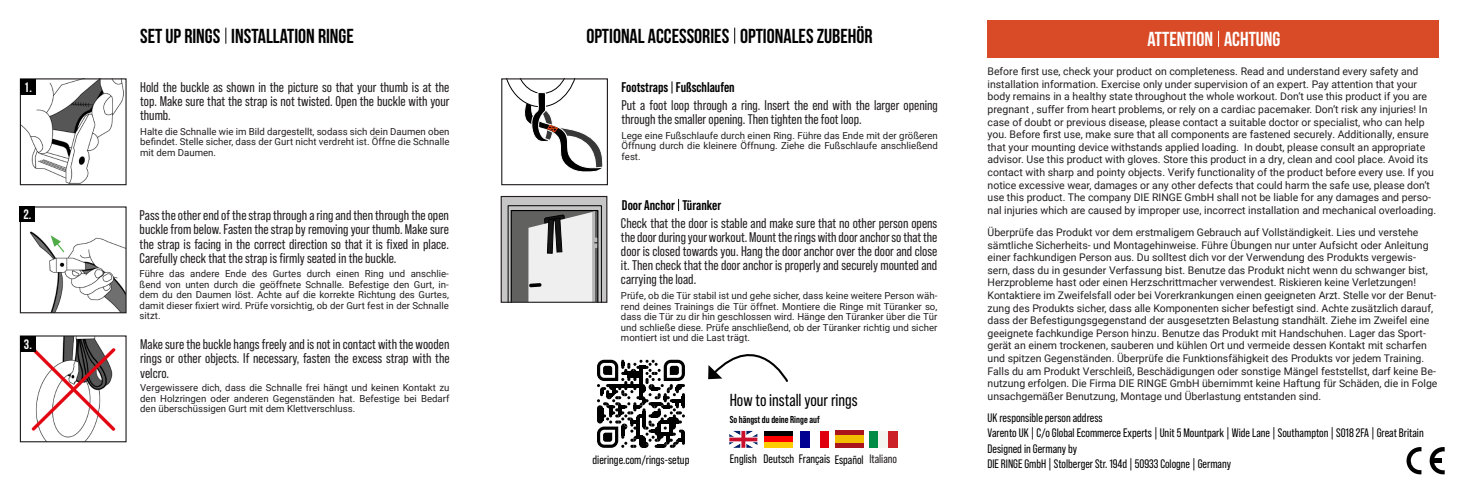
<style>
.page{position:relative;width:1459px;height:487px;background:#fff}
.page>*{position:absolute;margin:0;border:0;box-sizing:border-box;transform-origin:0 0}
.t1{font:20.3px "Bebas Neue";color:#000001}
.t2{font:20.3px "Bebas Neue";color:#fff}
.t3{font:17.32px "Bebas Neue Pro";color:#000001}
.t4{font:14px/14px "Bebas Neue Pro";color:#231f20;text-align:justify}
.t5{font:700 14px "Bebas Neue Pro";color:#000001}
.t6{font:13.65px "Bebas Neue";color:#fff}
.t7{font:12.25px/14.7px "Bebas Neue Pro";color:#000001}
.t8{font:12.25px "Bebas Neue Pro";color:#231f20}
.t9{font:10.5px/12.6px "Roboto";color:#231f20}
.t10{font:700 10.15px "Bebas Neue Pro";color:#000001}
.t11{font:9.62px/10.5px "Roboto";color:#231f20;text-align:justify}
</style>
<div class="page">
<img style="left:22px;top:80px;width:102px;height:103px">
<div style="left:20px;top:78px;width:107px;height:107px;border:1px solid #231f20"></div>
<div style="left:20px;top:79px;width:15px;height:15px;background:#000001"></div>
<div style="left:501px;top:196px;width:105px;height:106px;background:#c7c6c6"></div>
<svg style="left:507px;top:205px;width:95px;height:95px;background:#ababab"></svg>
<div style="left:500px;top:196px;width:107px;height:106px;border:1px solid #231f20"></div>
<img style="left:22px;top:337px;width:94px;height:103px">
<div style="left:20px;top:335px;width:107px;height:107px;border:1px solid #231f20"></div>
<div style="left:20px;top:335px;width:15px;height:16px;background:#000001"></div>
<img style="left:22px;top:221px;width:103px;height:90px">
<div style="left:20px;top:206px;width:107px;height:107px;border:1px solid #231f20"></div>
<div style="left:20px;top:206px;width:15px;height:15px;background:#000001"></div>
<svg style="left:51px;top:235px;width:14px;height:18px"></svg>
<svg style="left:225px;top:28px;width:1px;height:15px"></svg>
<svg style="left:734px;top:28px;width:1px;height:15px"></svg>
<svg style="left:506px;top:80px;width:97px;height:92px"></svg>
<div style="left:501px;top:78px;width:107px;height:107px;border:1px solid #231f20"></div>
<div style="left:987px;top:20px;width:452px;height:38px;background:#d84b26"></div>
<svg style="left:1218px;top:31px;width:1px;height:15px"></svg>
<svg style="left:1406px;top:447px;width:15px;height:27px"></svg>
<svg style="left:1429px;top:447px;width:15px;height:27px"></svg>
<svg style="left:597px;top:359px;width:88px;height:88px"></svg>
<svg style="left:708px;top:354px;width:80px;height:28px"></svg>
<div style="left:800px;top:430px;width:10px;height:17px;background:#000091"></div>
<div style="left:819px;top:430px;width:9px;height:17px;background:#e1000f"></div>
<div style="left:869px;top:430px;width:9px;height:17px;background:#008c45"></div>
<div style="left:888px;top:430px;width:9px;height:17px;background:#cd212a"></div>
<div style="left:878px;top:430px;width:10px;height:17px;background:#f4f5f0"></div>
<hr style="left:835px;top:430px;width:28px;height:4px;background:#aa151b">
<div style="left:835px;top:434px;width:28px;height:9px;background:#f1bf00"></div>
<hr style="left:835px;top:443px;width:28px;height:4px;background:#aa151b">
<div style="left:765px;top:430px;width:28px;height:6px;background:#000"></div>
<div style="left:765px;top:436px;width:28px;height:5px;background:#f00"></div>
<div style="left:765px;top:441px;width:28px;height:6px;background:#fc0"></div>
<svg style="left:729px;top:430px;width:28px;height:17px"></svg>
<p class="t1" style="left:140px;top:24px;width:82px">SET UP RINGS</p>
<p class="t1" style="left:231px;top:24px;width:124px">INSTALLATION RINGE</p>
<p class="t1" style="left:586px;top:24px;width:144px">OPTIONAL ACCESSORIES</p>
<p class="t1" style="left:740px;top:24px;width:134px">OPTIONALES ZUBEHÖR</p>
<p class="t6" style="left:24px;top:79px;width:9px">1.</p>
<p class="t4" style="left:140px;top:80px;width:311px">Hold the buckle as shown in the picture so that your thumb is at the top. Make sure that the strap is not twisted. Open the buckle with your thumb.</p>
<p class="t11" style="left:140px;top:126px;width:311px">Halte die Schnalle wie im Bild dargestellt, sodass sich dein Daumen oben befindet. Stelle sicher, dass der Gurt nicht verdreht ist. Öffne die Schnalle mit dem Daumen.</p>
<p class="t6" style="left:23px;top:207px;width:9px">2.</p>
<p class="t4" style="left:140px;top:208px;width:311px">Pass the other end of the strap through a ring and then through the open buckle from below. Fasten the strap by removing your thumb. Make sure the strap is facing in the correct direction so that it is fixed in place.<br>Carefully check that the strap is firmly seated in the buckle.</p>
<p class="t11" style="left:140px;top:268px;width:311px">Führe das andere Ende des Gurtes durch einen Ring und anschlie&shy;ßend von unten durch die geöffnete Schnalle. Befestige den Gurt, in&shy;dem du den Daumen löst. Achte auf die korrekte Richtung des Gurtes, damit dieser fixiert wird. Prüfe vorsichtig, ob der Gurt fest in der Schnalle sitzt.</p>
<p class="t6" style="left:24px;top:336px;width:9px">3.</p>
<p class="t4" style="left:140px;top:337px;width:311px">Make sure the buckle hangs freely and is not in contact with the wooden rings or other objects. If necessary, fasten the excess strap with the velcro.</p>
<p class="t11" style="left:140px;top:382px;width:311px">Vergewissere dich, dass die Schnalle frei hängt und keinen Kontakt zu den Holzringen oder anderen Gegenständen hat. Befestige bei Bedarf den überschüssigen Gurt mit dem Klettverschluss.</p>
<p class="t5" style="left:621px;top:79px;width:48px">Footstraps</p>
<p class="t5" style="left:676px;top:79px;width:60px">Fußschlaufen</p>
<p class="t4" style="left:621px;top:98px;width:318px">Put a foot loop through a ring. Insert the end with the larger opening through the smaller opening. Then tighten the foot loop.</p>
<p class="t11" style="left:621px;top:130px;width:318px">Lege eine Fußschlaufe durch einen Ring. Führe das Ende mit der größeren Öffnung durch die kleinere Öffnung. Ziehe die Fußschlaufe anschließend fest.</p>
<p class="t5" style="left:622px;top:197px;width:54px">Door Anchor</p>
<p class="t5" style="left:682px;top:197px;width:40px">Türanker</p>
<p class="t4" style="left:621px;top:216px;width:318px">Check that the door is stable and make sure that no other person opens the door during your workout. Mount the rings with door anchor so that the door is closed towards you. Hang the door anchor over the door and close it. Then check that the door anchor is properly and securely mounted and carrying the load.</p>
<p class="t11" style="left:621px;top:290px;width:318px">Prüfe, ob die Tür stabil ist und gehe sicher, dass keine weitere Person wäh&shy;rend deines Trainings die Tür öffnet. Montiere die Ringe mit Türanker so, dass die Tür zu dir hin geschlossen wird. Hänge den Türanker über die Tür und schließe diese. Prüfe anschließend, ob der Türanker richtig und sicher montiert ist und die Last trägt.</p>
<p class="t3" style="left:729px;top:389px;width:130px">How to install your rings</p>
<p class="t10" style="left:729px;top:413px;width:92px">So hängst du deine Ringe auf</p>
<p class="t7" style="left:592px;top:451px;width:98px">dieringe.com/rings-setup</p>
<p class="t7" style="left:730px;top:451px;width:28px">English</p>
<p class="t7" style="left:763px;top:451px;width:102px">Deutsch Français Español</p>
<p class="t8" style="left:869px;top:451px;width:29px">Italiano</p>
<p class="t2" style="left:1147px;top:28px;width:67px">ATTENTION</p>
<p class="t2" style="left:1224px;top:28px;width:58px">ACHTUNG</p>
<p class="t9" style="left:987px;top:65px;width:450px">Before first use, check your product on completeness. Read and understand every safety and installation information. Exercise only under supervision of an expert. Pay attention that your body remains in a healthy state throughout the whole workout. Don‘t use this product if you are pregnant , suffer from heart problems, or rely on a cardiac pacemaker. Don‘t risk any injuries! In case of doubt or previous disease, please contact a suitable doctor or specialist, who can help you. Before first use, make sure that all components are fastened securely. Additionally, ensure that your mounting device withstands applied loading. In doubt, please consult an appropriate advisor. Use this product with gloves. Store this product in a dry, clean and cool place. Avoid its contact with sharp and pointy objects. Verify functionality of the product before every use. If you notice excessive wear, damages or any other defects that could harm the safe use, please don‘t use this product. The company DIE RINGE GmbH shall not be liable for any damages and perso&shy;nal injuries which are caused by improper use, incorrect installation and mechanical overloading.</p>
<p class="t9" style="left:987px;top:225px;width:451px">Überprüfe das Produkt vor dem erstmaligem Gebrauch auf Vollständigkeit. Lies und verstehe sämtliche Sicherheits- und Montagehinweise. Führe Übungen nur unter Aufsicht oder Anleitung einer fachkundigen Person aus. Du solltest dich vor der Verwendung des Produkts vergewis&shy;sern, dass du in gesunder Verfassung bist. Benutze das Produkt nicht wenn du schwanger bist, Herzprobleme hast oder einen Herzschrittmacher verwendest. Riskieren keine Verletzungen!<br>Kontaktiere im Zweifelsfall oder bei Vorerkrankungen einen geeigneten Arzt. Stelle vor der Benut&shy;zung des Produkts sicher, dass alle Komponenten sicher befestigt sind. Achte zusätzlich darauf, dass der Befestigungsgegenstand der ausgesetzten Belastung standhält. Ziehe im Zweifel eine geeignete fachkundige Person hinzu. Benutze das Produkt mit Handschuhen. Lager das Sport&shy;gerät an einem trockenen, sauberen und kühlen Ort und vermeide dessen Kontakt mit scharfen und spitzen Gegenständen. Überprüfe die Funktionsfähigkeit des Produkts vor jedem Training.<br>Falls du am Produkt Verschleiß, Beschädigungen oder sonstige Mängel feststellst, darf keine Be&shy;nutzung erfolgen. Die Firma DIE RINGE GmbH übernimmt keine Haftung für Schäden, die in Folge unsachgemäßer Benutzung, Montage und Überlastung entstanden sind.</p>
<p class="t7" style="left:987px;top:410px;width:438px">UK responsible person address<br>Varento UK | C/o Global Ecommerce Experts | Unit 5 Mountpark | Wide Lane | Southampton | SO18 2FA | Great Britain</p>
<p class="t7" style="left:987px;top:441px;width:91px">Designed in Germany by</p>
<p class="t7" style="left:987px;top:456px;width:245px">DIE RINGE GmbH | Stolberger Str. 194d | 50933 Cologne | Germany</p>
</div>
